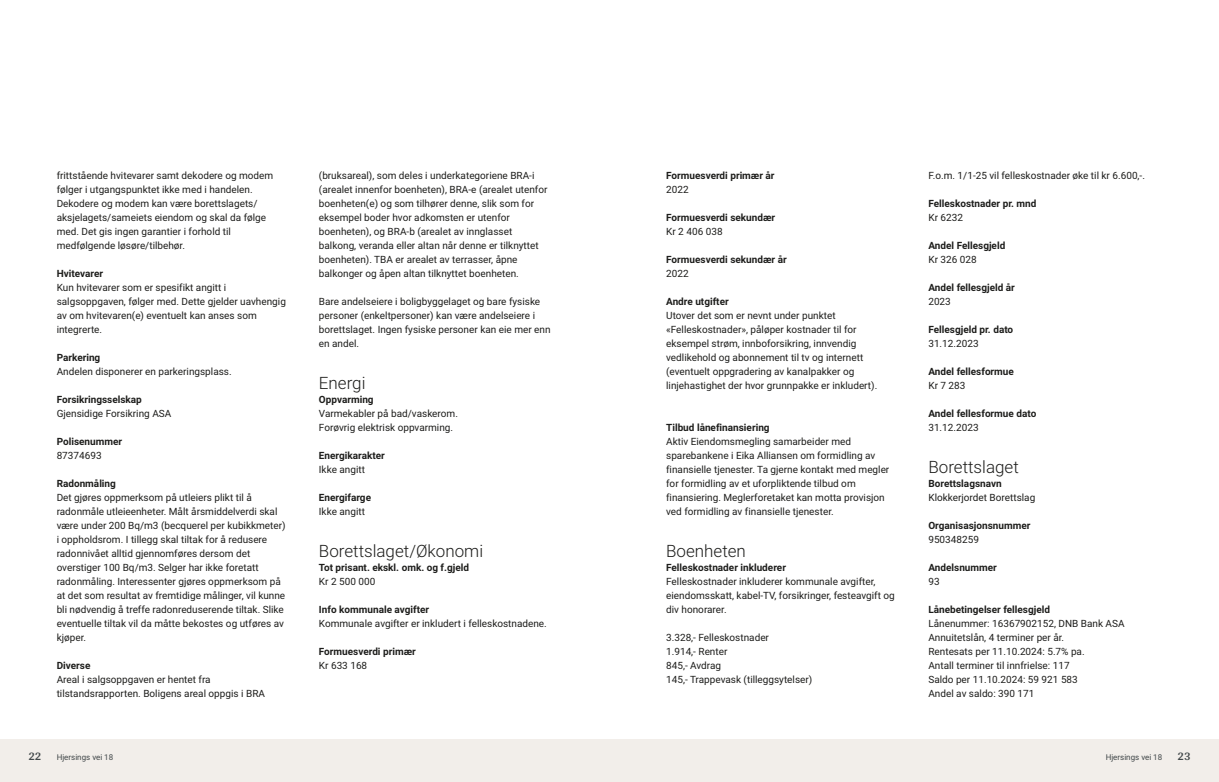
<style>
.page{position:relative;width:1219px;height:782px;background:#fff}
.page>*{position:absolute;margin:0;border:0;box-sizing:border-box;transform-origin:0 0}
.t1{font:300 17px "Roboto Vitec";color:#1d1d1b}
.t2{font:700 12px "Arya";color:#414749}
.t3{font:10px/14px "Roboto Vitec";color:#1d1d1b}
.t4{font:700 10px "Roboto Vitec";color:#1d1d1b}
.t5{font:8px "Roboto Vitec";color:#414749}
</style>
<div class="page">
<div style="left:0;top:739px;width:612px;height:42px;background:#f2eeea"></div>
<div style="left:607px;top:739px;width:612px;height:42px;background:#f2eeea"></div>
<p class="t3" style="left:57px;top:167px;width:218px">frittstående hvitevarer samt dekodere og modem følger i utgangspunktet ikke med i handelen.<br>Dekodere og modem kan være borettslagets/ aksjelagets/sameiets eiendom og skal da følge med. Det gis ingen garantier i forhold til medfølgende løsøre/tilbehør.</p>
<p class="t4" style="left:57px;top:266px;width:48px">Hvitevarer</p>
<p class="t3" style="left:57px;top:279px;width:231px">Kun hvitevarer som er spesifikt angitt i salgsoppgaven, følger med. Dette gjelder uavhengig av om hvitevaren(e) eventuelt kan anses som integrerte.</p>
<p class="t4" style="left:57px;top:350px;width:45px">Parkering</p>
<p class="t3" style="left:57px;top:363px;width:177px">Andelen disponerer en parkeringsplass.</p>
<p class="t4" style="left:57px;top:392px;width:87px">Forsikringsselskap</p>
<p class="t3" style="left:57px;top:405px;width:116px">Gjensidige Forsikring ASA</p>
<p class="t4" style="left:57px;top:434px;width:67px">Polisenummer</p>
<p class="t3" style="left:57px;top:447px;width:46px">87374693</p>
<p class="t4" style="left:57px;top:476px;width:61px">Radonmåling</p>
<p class="t3" style="left:57px;top:489px;width:230px">Det gjøres oppmerksom på utleiers plikt til å radonmåle utleieenheter. Målt årsmiddelverdi skal være under 200 Bq/m3 (becquerel per kubikkmeter) i oppholdsrom. I tillegg skal tiltak for å redusere radonnivået alltid gjennomføres dersom det overstiger 100 Bq/m3. Selger har ikke foretatt radonmåling. Interessenter gjøres oppmerksom på at det som resultat av fremtidige målinger, vil kunne bli nødvendig å treffe radonreduserende tiltak. Slike eventuelle tiltak vil da måtte bekostes og utføres av kjøper.</p>
<p class="t4" style="left:57px;top:658px;width:35px">Diverse</p>
<p class="t3" style="left:57px;top:671px;width:210px">Areal i salgsoppgaven er hentet fra tilstandsrapporten. Boligens areal oppgis i BRA</p>
<p class="t2" style="left:28px;top:749px;width:15px">22</p>
<p class="t5" style="left:57px;top:751px;width:58px">Hjersings vei 18</p>
<p class="t3" style="left:319px;top:167px;width:230px">(bruksareal), som deles i underkategoriene BRA‑i (arealet innenfor boenheten), BRA‑e (arealet utenfor boenheten(e) og som tilhører denne, slik som for eksempel boder hvor adkomsten er utenfor boenheten), og BRA‑b (arealet av innglasset balkong, veranda eller altan når denne er tilknyttet boenheten). TBA er arealet av terrasser, åpne balkonger og åpen altan tilknyttet boenheten.</p>
<p class="t3" style="left:319px;top:293px;width:233px">Bare andelseiere i boligbyggelaget og bare fysiske personer (enkeltpersoner) kan være andelseiere i borettslaget. Ingen fysiske personer kan eie mer enn en andel.</p>
<h1 class="t1" style="left:319px;top:370px;width:48px">Energi</h1>
<p class="t4" style="left:319px;top:392px;width:56px">Oppvarming</p>
<p class="t3" style="left:319px;top:405px;width:141px">Varmekabler på bad/vaskerom.<br>Forøvrig elektrisk oppvarming.</p>
<p class="t4" style="left:319px;top:448px;width:67px">Energikarakter</p>
<p class="t3" style="left:319px;top:461px;width:48px">Ikke angitt</p>
<p class="t4" style="left:319px;top:490px;width:54px">Energifarge</p>
<p class="t3" style="left:319px;top:503px;width:48px">Ikke angitt</p>
<h1 class="t1" style="left:319px;top:538px;width:166px">Borettslaget/Økonomi</h1>
<p class="t4" style="left:319px;top:560px;width:152px">Tot prisant. ekskl. omk. og f.gjeld</p>
<p class="t3" style="left:319px;top:573px;width:58px">Kr 2 500 000</p>
<p class="t4" style="left:319px;top:602px;width:112px">Info kommunale avgifter</p>
<p class="t3" style="left:319px;top:615px;width:229px">Kommunale avgifter er inkludert i felleskostnadene.</p>
<p class="t4" style="left:319px;top:644px;width:98px">Formuesverdi primær</p>
<p class="t3" style="left:319px;top:657px;width:50px">Kr 633 168</p>
<p class="t4" style="left:666px;top:168px;width:110px">Formuesverdi primær år</p>
<p class="t3" style="left:666px;top:181px;width:24px">2022</p>
<p class="t4" style="left:666px;top:210px;width:111px">Formuesverdi sekundær</p>
<p class="t3" style="left:666px;top:223px;width:58px">Kr 2 406 038</p>
<p class="t4" style="left:666px;top:252px;width:122px">Formuesverdi sekundær år</p>
<p class="t3" style="left:666px;top:265px;width:24px">2022</p>
<p class="t4" style="left:666px;top:294px;width:64px">Andre utgifter</p>
<p class="t3" style="left:666px;top:307px;width:213px">Utover det som er nevnt under punktet «Felleskostnader», påløper kostnader til for eksempel strøm, innboforsikring, innvendig vedlikehold og abonnement til tv og internett (eventuelt oppgradering av kanalpakker og linjehastighet der hvor grunnpakke er inkludert).</p>
<p class="t4" style="left:666px;top:420px;width:105px">Tilbud lånefinansiering</p>
<p class="t3" style="left:666px;top:433px;width:225px">Aktiv Eiendomsmegling samarbeider med sparebankene i Eika Alliansen om formidling av finansielle tjenester. Ta gjerne kontakt med megler for formidling av et uforpliktende tilbud om finansiering. Meglerforetaket kan motta provisjon ved formidling av finansielle tjenester.</p>
<h1 class="t1" style="left:666px;top:538px;width:81px">Boenheten</h1>
<p class="t4" style="left:666px;top:560px;width:121px">Felleskostnader inkluderer</p>
<p class="t3" style="left:666px;top:573px;width:230px">Felleskostnader inkluderer kommunale avgifter, eiendomsskatt, kabel‑TV, forsikringer, festeavgift og div honorarer.</p>
<p class="t3" style="left:666px;top:629px;width:148px">3.328,‑ Felleskostnader<br>1.914,‑ Renter<br>845,‑ Avdrag<br>145,‑ Trappevask (tilleggsytelser)</p>
<p class="t3" style="left:928px;top:167px;width:218px">F.o.m. 1/1‑25 vil felleskostnader øke til kr 6.600,‑.</p>
<p class="t4" style="left:928px;top:196px;width:110px">Felleskostnader pr. mnd</p>
<p class="t3" style="left:928px;top:209px;width:36px">Kr 6232</p>
<p class="t4" style="left:928px;top:238px;width:78px">Andel Fellesgjeld</p>
<p class="t3" style="left:928px;top:251px;width:50px">Kr 326 028</p>
<p class="t4" style="left:928px;top:280px;width:88px">Andel fellesgjeld år</p>
<p class="t3" style="left:928px;top:293px;width:24px">2023</p>
<p class="t4" style="left:928px;top:322px;width:86px">Fellesgjeld pr. dato</p>
<p class="t3" style="left:928px;top:335px;width:52px">31.12.2023</p>
<p class="t4" style="left:928px;top:364px;width:87px">Andel fellesformue</p>
<p class="t3" style="left:928px;top:377px;width:39px">Kr 7 283</p>
<p class="t4" style="left:928px;top:406px;width:109px">Andel fellesformue dato</p>
<p class="t3" style="left:928px;top:419px;width:52px">31.12.2023</p>
<h1 class="t1" style="left:928px;top:454px;width:92px">Borettslaget</h1>
<p class="t4" style="left:928px;top:476px;width:75px">Borettslagsnavn</p>
<p class="t3" style="left:928px;top:489px;width:108px">Klokkerjordet Borettslag</p>
<p class="t4" style="left:928px;top:518px;width:103px">Organisasjonsnummer</p>
<p class="t3" style="left:928px;top:531px;width:52px">950348259</p>
<p class="t4" style="left:928px;top:560px;width:70px">Andelsnummer</p>
<p class="t3" style="left:928px;top:573px;width:13px">93</p>
<p class="t4" style="left:928px;top:602px;width:123px">Lånebetingelser fellesgjeld</p>
<p class="t3" style="left:928px;top:615px;width:198px">Lånenummer: 16367902152, DNB Bank ASA Annuitetslån, 4 terminer per år.<br>Rentesats per 11.10.2024: 5.7% pa.<br>Antall terminer til innfrielse: 117<br>Saldo per 11.10.2024: 59 921 583<br>Andel av saldo: 390 171</p>
<p class="t5" style="left:1106px;top:751px;width:58px">Hjersings vei 18</p>
<p class="t2" style="left:1177px;top:749px;width:15px">23</p>
</div>
